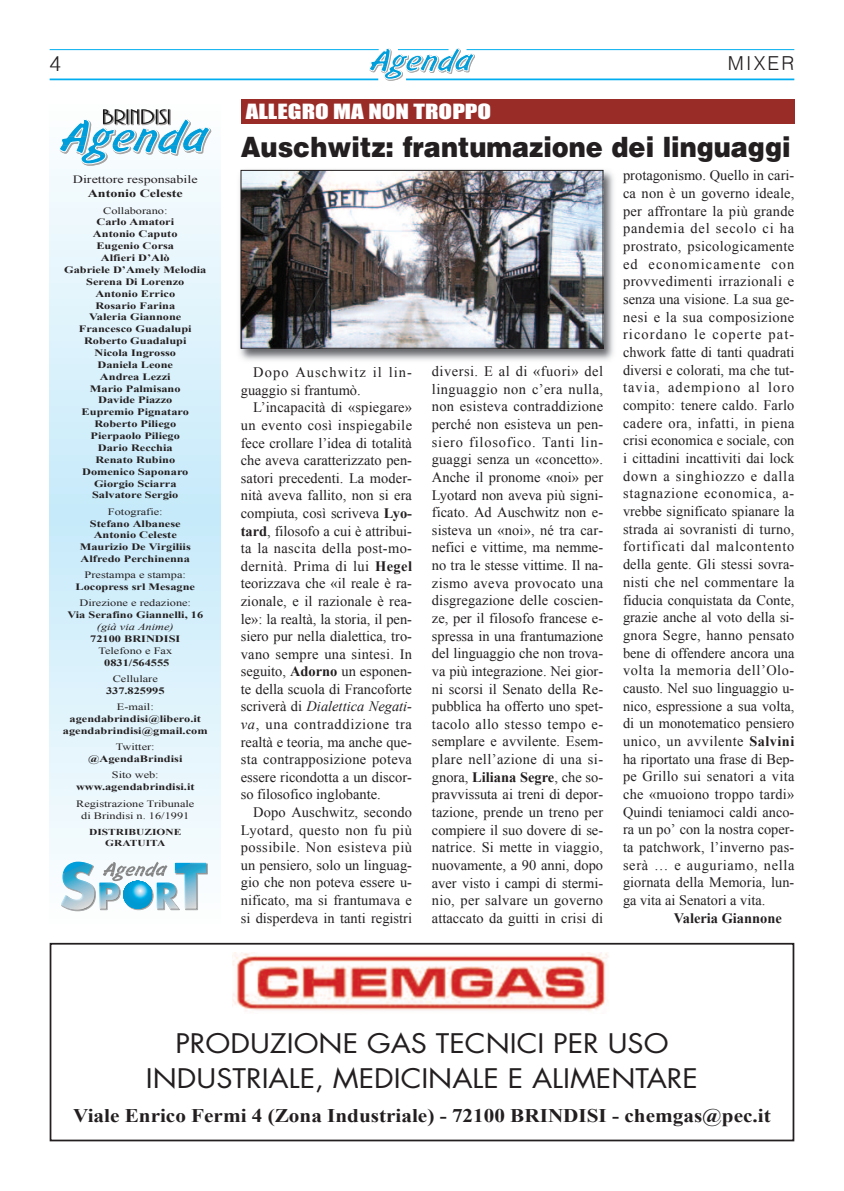
<style>
.page{position:relative;width:844px;height:1191px;background:#fff}
.page>*{position:absolute;margin:0;border:0;box-sizing:border-box;transform-origin:0 0}
.t1{font:900 28px "Helvetica";color:#231f20;scale:.91 1}
.t2{font:26.25px/34.5px "Futura";color:#231f20;text-align:center;scale:1.1 1}
.t3{font:300 21px "Helvetica";color:#231f20}
.t4{font:700 19.25px "Times New Roman";color:#231f20;scale:1.1 1}
.t5{font:19.25px "Impact";color:#fff;scale:1.3 1}
.t6{font:300 19.25px "Helvetica";letter-spacing:.11em;color:#231f20}
.t7{font:14.35px/17.7px "Times New Roman";letter-spacing:.005em;color:#231f20;text-align:justify}
.t8{font:14.35px/17.5px "Times New Roman";letter-spacing:.035em;color:#231f20}
.t9{font:700 14.35px "Times New Roman";color:#231f20}
.t10{font:11.2px "Times New Roman";color:#231f20;scale:1.26 1}
.t11{font:700 11.2px "Times New Roman";color:#231f20;scale:1.26 1}
.t12{font:700 9.8px/11.9px "Times New Roman";color:#231f20;text-align:center;scale:1.26 1}
.t13{font:9.8px/11.9px "Times New Roman";color:#231f20;text-align:center;scale:1.26 1}
.t14{font:italic 9.8px "Times New Roman";color:#231f20;scale:1.26 1}
.t15{font:700 9.1px/11px "Times New Roman";color:#231f20;text-align:center;scale:1.26 1}
.s1{font-weight:700}
.s2{font-style:italic}
</style>
<div class="page">
<hr style="left:406px;top:78px;width:388px;height:2px;background:#00aeef">
<hr style="left:50px;top:78px;width:328px;height:2px;background:#00aeef">
<hr style="left:466px;top:49px;width:328px;height:1px;background:#00aeef">
<hr style="left:50px;top:49px;width:328px;height:1px;background:#00aeef">
<svg style="left:369px;top:48px;width:106px;height:33px"></svg>
<svg style="left:50px;top:130px;width:171px;height:782px"></svg>
<svg style="left:59px;top:109px;width:152px;height:57px"></svg>
<svg style="left:61px;top:861px;width:147px;height:50px"></svg>
<img style="left:239px;top:169px;width:375px;height:192px">
<img style="left:243px;top:172px;width:358px;height:174px">
<div style="left:241px;top:170px;width:362px;height:178px;border:1px solid #231f20"></div>
<div style="left:50px;top:943px;width:744px;height:198px;border:2px solid #231f20"></div>
<img style="left:232px;top:952px;width:377px;height:60px">
<div style="left:241px;top:99px;width:553px;height:25px;background:#9a2c28"></div>
<h3 class="t3" style="left:50px;top:55px;width:13px">4</h3>
<h3 class="t6" style="left:727px;top:56px;width:68px">MIXER</h3>
<h3 class="t5" style="left:246px;top:100px;width:190px">ALLEGRO MA NON TROPPO</h3>
<p class="t10" style="left:73px;top:173px;width:100px">Direttore responsabile</p>
<p class="t11" style="left:88px;top:187px;width:77px">Antonio Celeste</p>
<p class="t13" style="left:103px;top:204px;width:53px">Collaborano:</p>
<p class="t12" style="left:64px;top:216px;width:114px">Carlo Amatori<br>Antonio Caputo<br>Eugenio Corsa<br>Alfieri D’Alò<br>Gabriele D’Amely Melodia<br>Serena Di Lorenzo<br>Antonio Errico<br>Rosario Farina<br>Valeria Giannone<br>Francesco Guadalupi<br>Roberto Guadalupi<br>Nicola Ingrosso<br>Daniela Leone<br>Andrea Lezzi<br>Mario Palmisano<br>Davide Piazzo<br>Eupremio Pignataro<br>Roberto Piliego<br>Pierpaolo Piliego<br>Dario Recchia<br>Renato Rubino<br>Domenico Saponaro<br>Giorgio Sciarra<br>Salvatore Sergio</p>
<p class="t13" style="left:108px;top:505px;width:45px">Fotografie:</p>
<p class="t12" style="left:80px;top:517px;width:90px">Stefano Albanese<br>Antonio Celeste<br>Maurizio De Virgiliis<br>Alfredo Perchinenna</p>
<p class="t13" style="left:85px;top:569px;width:82px">Prestampa e stampa:</p>
<p class="t12" style="left:75px;top:581px;width:96px">Locopress srl Mesagne</p>
<p class="t13" style="left:79px;top:597px;width:90px">Direzione e redazione:</p>
<p class="t12" style="left:67px;top:609px;width:109px">Via Serafino Giannelli, 16</p>
<p class="t14" style="left:97px;top:621px;width:62px">(già via Anime)</p>
<p class="t12" style="left:90px;top:633px;width:73px">72100 BRINDISI</p>
<p class="t13" style="left:98px;top:644px;width:60px">Telefono e Fax</p>
<p class="t12" style="left:104px;top:656px;width:53px">0831/564555</p>
<p class="t13" style="left:113px;top:673px;width:37px">Cellulare</p>
<p class="t12" style="left:106px;top:684px;width:48px">337.825995</p>
<p class="t13" style="left:117px;top:701px;width:31px">E-mail:</p>
<p class="t12" style="left:63px;top:712px;width:116px">agendabrindisi@libero.it agendabrindisi@gmail.com</p>
<p class="t13" style="left:116px;top:741px;width:32px">Twitter:</p>
<p class="t12" style="left:88px;top:752px;width:76px">@AgendaBrindisi</p>
<p class="t13" style="left:112px;top:769px;width:39px">Sito web:</p>
<p class="t12" style="left:76px;top:781px;width:95px">www.agendabrindisi.it</p>
<p class="t13" style="left:76px;top:798px;width:95px">Registrazione Tribunale di Brindisi n. 16/1991</p>
<p class="t15" style="left:89px;top:826px;width:75px">DISTRIBUZIONE<br>GRATUITA</p>
<h1 class="t1" style="left:241px;top:131px;width:605px">Auschwitz: frantumazione dei linguaggi</h1>
<p class="t8" style="left:241px;top:364px;width:173px;text-indent:12px">Dopo Auschwitz il lin&shy;guaggio si frantumò.</p>
<p class="t7" style="left:241px;top:399px;width:173px;text-indent:12px">L’incapacità di «spiegare» un evento così inspiegabile fece crollare l’idea di totalità che aveva caratterizzato pen&shy;satori precedenti. La moder&shy;nità aveva fallito, non si era compiuta, così scriveva <span class="s1">Lyo&shy;tard</span>, filosofo a cui è attribui&shy;ta la nascita della post-mo&shy;dernità. Prima di lui <span class="s1">Hegel </span>teorizzava che «il reale è ra&shy;zionale, e il razionale è rea&shy;le»: la realtà, la storia, il pen&shy;siero pur nella dialettica, tro&shy;vano sempre una sintesi. In seguito, <span class="s1">Adorno</span> un esponen&shy;te della scuola di Francoforte scriverà di <span class="s2">Dialettica Negati&shy;va</span>, una contraddizione tra realtà e teoria, ma anche que&shy;sta contrapposizione poteva essere ricondotta a un discor&shy;so filosofico inglobante.</p>
<p class="t7" style="left:241px;top:803px;width:173px;text-indent:12px">Dopo Auschwitz, secondo Lyotard, questo non fu più possibile. Non esisteva più un pensiero, solo un linguag&shy;gio che non poteva essere u&shy;nificato, ma si frantumava e si disperdeva in tanti registri</p>
<p class="t7" style="left:432px;top:362px;width:173px">diversi. E al di «fuori» del linguaggio non c’era nulla, non esisteva contraddizione perché non esisteva un pen&shy;siero filosofico. Tanti lin&shy;guaggi senza un «concetto».<br>Anche il pronome «noi» per Lyotard non aveva più signi&shy;ficato. Ad Auschwitz non e&shy;sisteva un «noi», né tra car&shy;nefici e vittime, ma nemme&shy;no tra le stesse vittime. Il na&shy;zismo aveva provocato una disgregazione delle coscien&shy;ze, per il filosofo francese e&shy;spressa in una frantumazione del linguaggio che non trova&shy;va più integrazione. Nei gior&shy;ni scorsi il Senato della Re&shy;pubblica ha offerto uno spet&shy;tacolo allo stesso tempo e&shy;semplare e avvilente. Esem&shy;plare nell’azione di una si&shy;gnora, <span class="s1">Liliana Segre</span>, che so&shy;pravvissuta ai treni di depor&shy;tazione, prende un treno per compiere il suo dovere di se&shy;natrice. Si mette in viaggio, nuovamente, a 90 anni, dopo aver visto i campi di stermi&shy;nio, per salvare un governo attaccato da guitti in crisi di</p>
<p class="t7" style="left:623px;top:166px;width:173px">protagonismo. Quello in cari&shy;ca non è un governo ideale, per affrontare la più grande pandemia del secolo ci ha prostrato, psicologicamente ed economicamente con provvedimenti irrazionali e senza una visione. La sua ge&shy;nesi e la sua composizione ricordano le coperte pat&shy;chwork fatte di tanti quadrati diversi e colorati, ma che tut&shy;tavia, adempiono al loro compito: tenere caldo. Farlo cadere ora, infatti, in piena crisi economica e sociale, con i cittadini incattiviti dai lock down a singhiozzo e dalla stagnazione economica, a&shy;vrebbe significato spianare la strada ai sovranisti di turno, fortificati dal malcontento della gente. Gli stessi sovra&shy;nisti che nel commentare la fiducia conquistata da Conte, grazie anche al voto della si&shy;gnora Segre, hanno pensato bene di offendere ancora una volta la memoria dell’Olo&shy;causto. Nel suo linguaggio u&shy;nico, espressione a sua volta, di un monotematico pensiero unico, un avvilente <span class="s1">Salvini </span>ha riportato una frase di Bep&shy;pe Grillo sui senatori a vita che «muoiono troppo tardi» Quindi teniamoci caldi anco&shy;ra un po’ con la nostra coper&shy;ta patchwork, l’inverno pas&shy;serà … e auguriamo, nella giornata della Memoria, lun&shy;ga vita ai Senatori a vita.</p>
<p class="t9" style="left:673px;top:910px;width:110px">Valeria Giannone</p>
<h2 class="t2" style="left:146px;top:1028px;width:503px">PRODUZIONE GAS TECNICI PER USO<br>INDUSTRIALE, MEDICINALE E ALIMENTARE</h2>
<h3 class="t4" style="left:73px;top:1104px;width:635px">Viale Enrico Fermi 4 (Zona Industriale) - 72100 BRINDISI - chemgas@pec.it</h3>
</div>
